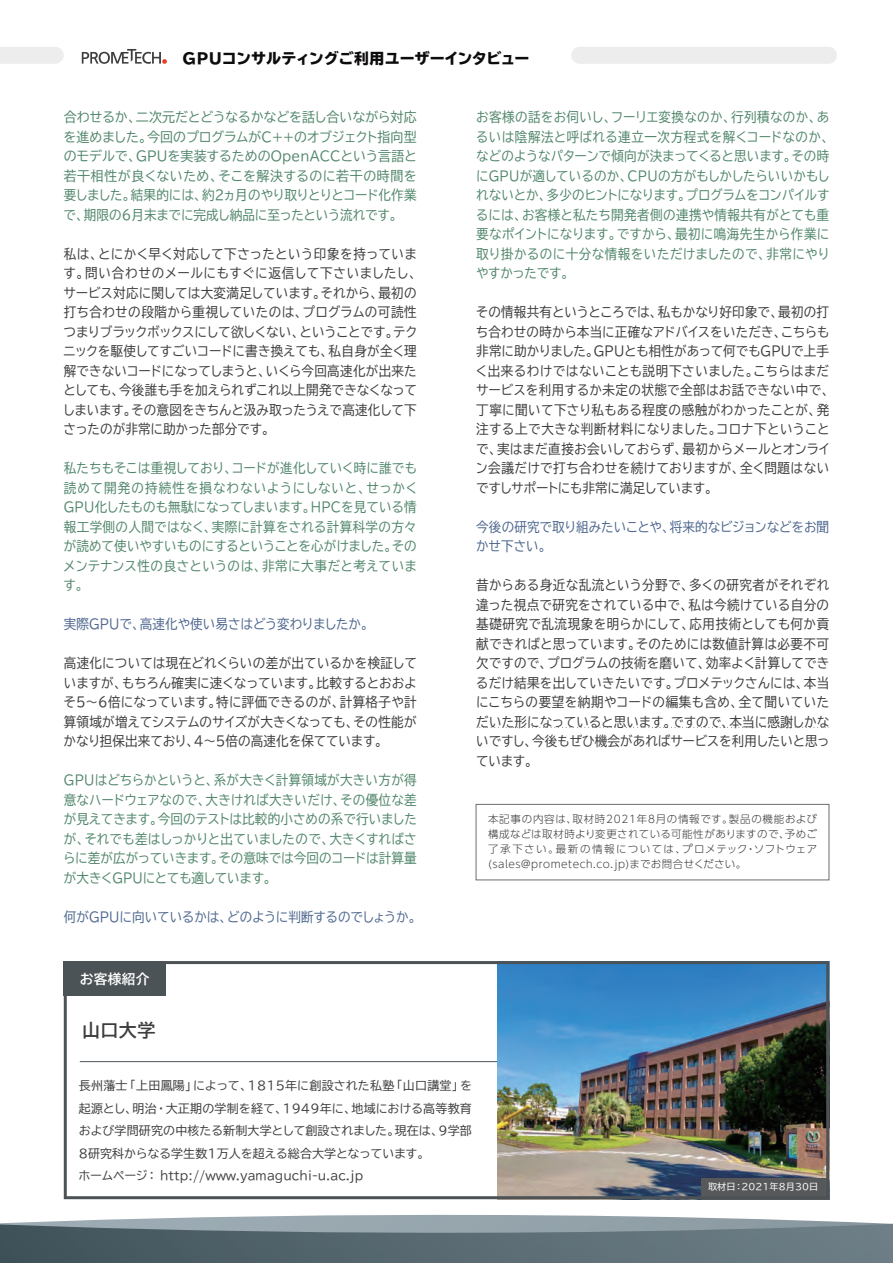
<style>
.page{position:relative;width:893px;height:1263px;background:#fff}
.page>*{position:absolute;margin:0;border:0;box-sizing:border-box;transform-origin:0 0}
.t1{font:700 18px "TBUD Go Std";color:#3e3e3f}
.t2{font:800 15px "TBUD Go Std";letter-spacing:-.005em;color:#0d0b0b}
.t3{font:13.5px/19.5px "TBUD Go Std";letter-spacing:.005em;color:#3e3e3f;scale:.93 1}
.t4{font:13.5px/19.5px "TBUD Go Std";letter-spacing:.005em;color:#52876c;text-align:justify;scale:.93 1}
.t5{font:13.5px/19.5px "TBUD Go Std";letter-spacing:.005em;color:#52876c;text-align:justify;scale:.96 1}
.t6{font:13.5px/19.5px "TBUD Go Std";letter-spacing:-.01em;color:#4f688f;scale:.93 1}
.t7{font:700 13.5px "TBUD Go Std";letter-spacing:.025em;color:#fff}
.t8{font:12px/22.5px "TBUD Go Std";letter-spacing:.01em;color:#3e3e3f}
.t9{font:300 10.5px/15px "UD Shin Go Pr 6 N";letter-spacing:.05em;color:#3e3e3f;text-align:justify}
.t10{font:9px "TBUD Go Std";letter-spacing:.01em;color:#fff}
</style>
<div class="page">
<svg style="left:0;top:1215px;width:893px;height:48px;background:#718088"></svg>
<svg style="left:476px;top:727px;width:353px;height:1px"></svg>
<div style="left:476px;top:804px;width:353px;height:76px;border:1px solid #6c6d70"></div>
<img style="left:64px;top:961px;width:765px;height:238px">
<div style="left:64px;top:961px;width:102px;height:34px;background:#4c5357"></div>
<svg style="left:0;top:47px;width:64px;height:17px"></svg>
<div style="left:571px;top:47px;width:266px;height:17px;background:#ededed;border-radius:9px"></div>
<svg style="left:82px;top:49px;width:85px;height:15px"></svg>
<p class="t2" style="left:182px;top:50px;width:349px">GPUコンサルティングご利用ユーザーインタビュー</p>
<p class="t5" style="left:64px;top:107px;width:370px">合わせるか、二次元だとどうなるかなどを話し合いながら対応を進めました。今回のプログラムがC++のオブジェクト指向型のモデルで、GPUを実装するためのOpenACCという言語と若干相性が良くないため、そこを解決するのに若干の時間を要しました。結果的には、約2ヵ月のやり取りとりとコード化作業で、期限の6月末までに完成し納品に至ったという流れです。</p>
<p class="t3" style="left:63px;top:244px;width:387px">私は、とにかく早く対応して下さったという印象を持っています。問い合わせのメールにもすぐに返信して下さいましたし、サービス対応に関しては大変満足しています。それから、最初の打ち合わせの段階から重視していたのは、プログラムの可読性つまりブラックボックスにして欲しくない、ということです。テクニックを駆使してすごいコードに書き換えても、私自身が全く理解できないコードになってしまうと、いくら今回高速化が出来たとしても、今後誰も手を加えられずこれ以上開発できなくなってしまいます。その意図をきちんと汲み取ったうえで高速化して下さったのが非常に助かった部分です。</p>
<p class="t4" style="left:63px;top:458px;width:383px">私たちもそこは重視しており、コードが進化していく時に誰でも読めて開発の持続性を損なわないようにしないと、せっかくGPU化したものも無駄になってしまいます。HPCを見ている情報工学側の人間ではなく、実際に計算をされる計算科学の方々が読めて使いやすいものにするということを心がけました。そのメンテナンス性の良さというのは、非常に大事だと考えています。</p>
<p class="t6" style="left:64px;top:614px;width:335px">実際GPUで、高速化や使い易さはどう変わりましたか。</p>
<p class="t3" style="left:63px;top:653px;width:382px;text-align:justify">高速化については現在どれくらいの差が出ているかを検証していますが、もちろん確実に速くなっています。比較するとおおよそ5～6倍になっています。特に評価できるのが、計算格子や計算領域が増えてシステムのサイズが大きくなっても、その性能がかなり担保出来ており、4～5倍の高速化を保てています。</p>
<p class="t4" style="left:63px;top:770px;width:382px">GPUはどちらかというと、系が大きく計算領域が大きい方が得意なハードウェアなので、大きければ大きいだけ、その優位な差が見えてきます。今回のテストは比較的小さめの系で行いましたが、それでも差はしっかりと出ていましたので、大きくすればさらに差が広がっていきます。その意味では今回のコードは計算量が大きくGPUにとても適しています。</p>
<p class="t6" style="left:64px;top:907px;width:386px">何がGPUに向いているかは、どのように判断するのでしょうか。</p>
<p class="t7" style="left:80px;top:968px;width:71px">お客様紹介</p>
<h1 class="t1" style="left:82px;top:1016px;width:75px">山口大学</h1>
<p class="t4" style="left:476px;top:107px;width:387px;text-align:left">お客様の話をお伺いし、フーリエ変換なのか、行列積なのか、あるいは陰解法と呼ばれる連立一次方程式を解くコードなのか、などのようなパターンで傾向が決まってくると思います。その時にGPUが適しているのか、CPUの方がもしかしたらいいかもしれないとか、多少のヒントになります。プログラムをコンパイルするには、お客様と私たち開発者側の連携や情報共有がとても重要なポイントになります。ですから、最初に鳴海先生から作業に取り掛かるのに十分な情報をいただけましたので、非常にやりやすかったです。</p>
<p class="t3" style="left:476px;top:302px;width:387px">その情報共有というところでは、私もかなり好印象で、最初の打ち合わせの時から本当に正確なアドバイスをいただき、こちらも非常に助かりました。GPUとも相性があって何でもGPUで上手く出来るわけではないことも説明下さいました。こちらはまだサービスを利用するか未定の状態で全部はお話できない中で、丁寧に聞いて下さり私もある程度の感触がわかったことが、発注する上で大きな判断材料になりました。コロナ下ということで、実はまだ直接お会いしておらず、最初からメールとオンライン会議だけで打ち合わせを続けておりますが、全く問題はないですしサポートにも非常に満足しています。</p>
<p class="t6" style="left:476px;top:517px;width:381px">今後の研究で取り組みたいことや、将来的なビジョンなどをお聞かせ下さい。</p>
<p class="t3" style="left:476px;top:575px;width:382px;text-align:justify">昔からある身近な乱流という分野で、多くの研究者がそれぞれ違った視点で研究をされている中で、私は今続けている自分の基礎研究で乱流現象を明らかにして、応用技術としても何か貢献できればと思っています。そのためには数値計算は必要不可欠ですので、プログラムの技術を磨いて、効率よく計算してできるだけ結果を出していきたいです。プロメテックさんには、本当にこちらの要望を納期やコードの編集も含め、全て聞いていただいた形になっていると思います。ですので、本当に感謝しかないですし、今後もぜひ機会があればサービスを利用したいと思っています。</p>
<p class="t9" style="left:488px;top:811px;width:331px">本記事の内容は、取材時2021年8月の情報です。製品の機能および構成などは取材時より変更されている可能性がありますので、予めご了承下さい。最新の情報については、プロメテック・ソフトウェア(sales@prometech.co.jp)までお問合せください。</p>
<p class="t8" style="left:79px;top:1074px;width:395px">長州藩士「上田鳳陽」によって、1815年に創設された私塾「山口講堂」を起源とし、明治・大正期の学制を経て、1949年に、地域における高等教育および学問研究の中核たる新制大学として創設されました。現在は、9学部8研究科からなる学生数1万人を超える総合大学となっています。<br>ホームページ： http://www.yamaguchi-u.ac.jp</p>
<p class="t10" style="left:708px;top:1180px;width:112px">取材日：2021年8月30日</p>
</div>
